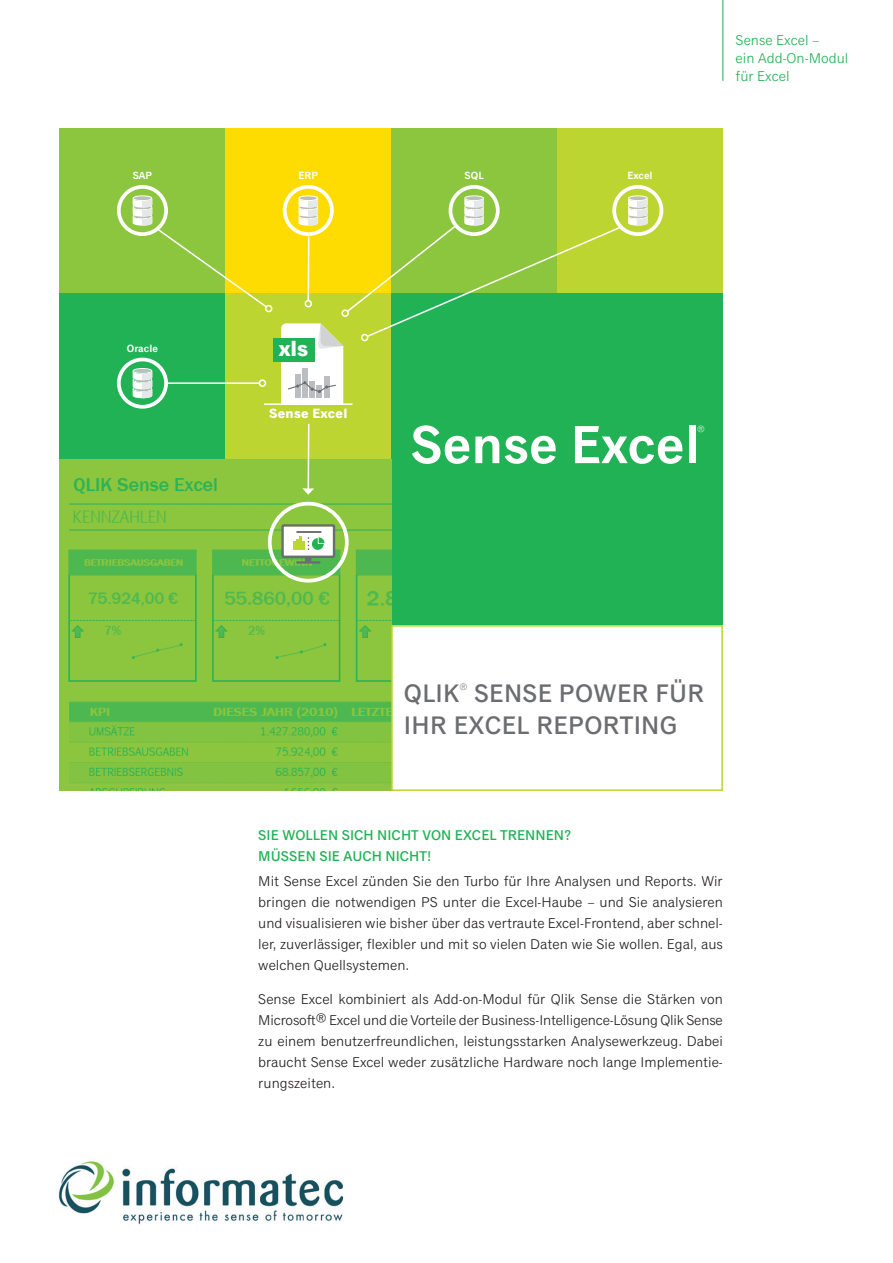
<style>
.page{position:relative;width:893px;height:1263px;background:#fff}
.page>*{position:absolute;margin:0;border:0;box-sizing:border-box;transform-origin:0 0}
.t1{font:600 53.85px "Classic Grotesque Std";color:#fff}
.t2{font:500 25.5px/32.2px "Classic Grotesque Std";letter-spacing:.01em;color:#6c6d70}
.t3{font:700 21.9px "Classic Grotesque Std";color:#fff}
.t4{font:14.25px/21px "Classic Grotesque Std";color:#231f20;text-align:justify}
.t5{font:500 14.25px/21px "Classic Grotesque Std";color:#22b256}
.t6{font:14.25px/18px "Classic Grotesque Std";color:#22b256}
.t7{font:700 13.5px "Classic Grotesque Std";letter-spacing:.02em;color:#fff}
.t8{font:600 10.5px "Classic Grotesque Std";color:#fff}
.t9{font:300 10.5px "Classic Grotesque Std";color:#6c6d70}
.t10{font:300 10.2px "Classic Grotesque Std";color:#fff}
</style>
<div class="page">
<div style="left:60px;top:128px;width:165px;height:165px;background:#8bc63e"></div>
<div style="left:225px;top:128px;width:166px;height:165px;background:#ffdc01"></div>
<div style="left:391px;top:128px;width:166px;height:165px;background:#8bc63e"></div>
<div style="left:557px;top:128px;width:166px;height:165px;background:#bcd531"></div>
<div style="left:60px;top:293px;width:165px;height:166px;background:#22b256"></div>
<div style="left:225px;top:293px;width:166px;height:166px;background:#bcd531"></div>
<div style="left:391px;top:293px;width:332px;height:332px;background:#22b256"></div>
<img style="left:60px;top:459px;width:331px;height:332px">
<div style="left:391px;top:625px;width:332px;height:166px;border:2px solid #bcd531"></div>
<div style="left:117px;top:185px;width:51px;height:51px;border:4px solid #fff;border-radius:50%"></div>
<svg style="left:133px;top:368px;width:19px;height:30px"></svg>
<svg style="left:142px;top:371px;width:10px;height:27px"></svg>
<div style="left:117px;top:358px;width:51px;height:51px;border:4px solid #fff;border-radius:50%"></div>
<div style="left:283px;top:185px;width:51px;height:51px;border:4px solid #fff;border-radius:50%"></div>
<div style="left:449px;top:185px;width:51px;height:51px;border:4px solid #fff;border-radius:50%"></div>
<div style="left:612px;top:185px;width:51px;height:51px;border:4px solid #fff;border-radius:50%"></div>
<div style="left:273px;top:338px;width:42px;height:24px;background:#22b256"></div>
<hr style="left:264px;top:403px;width:89px;height:2px;background:#fff">
<div style="left:268px;top:502px;width:81px;height:80px;border:4px solid #fff;border-radius:50%"></div>
<svg style="left:281px;top:524px;width:54px;height:40px"></svg>
<hr style="left:722px;top:0;width:1px;height:81px;background:#22b256">
<svg style="left:133px;top:195px;width:134px;height:112px"></svg>
<div style="left:265px;top:305px;width:7px;height:7px;border:2px solid #fff;border-radius:50%"></div>
<hr style="left:166px;top:382px;width:93px;height:2px;background:#fff">
<div style="left:259px;top:379px;width:7px;height:8px;border:2px solid #fff;border-radius:50%"></div>
<svg style="left:302px;top:423px;width:12px;height:72px"></svg>
<svg style="left:281px;top:195px;width:367px;height:209px"></svg>
<div style="left:361px;top:334px;width:7px;height:7px;border:2px solid #fff;border-radius:50%"></div>
<img style="left:59px;top:1161px;width:285px;height:63px">
<p class="t8" style="left:133px;top:170px;width:21px">SAP</p>
<p class="t8" style="left:127px;top:342px;width:33px">Oracle</p>
<p class="t8" style="left:298px;top:170px;width:21px">ERP</p>
<p class="t8" style="left:465px;top:170px;width:21px">SQL</p>
<p class="t8" style="left:627px;top:170px;width:27px">Excel</p>
<p class="t6" style="left:736px;top:31px;width:114px">Sense Excel –<br>ein Add-On-Modul für Excel</p>
<h3 class="t3" style="left:279px;top:337px;width:31px">xls</h3>
<p class="t7" style="left:269px;top:406px;width:80px">Sense Excel</p>
<h1 class="t1" style="left:411px;top:414px;width:291px">Sense Excel</h1>
<p class="t10" style="left:697px;top:424px;width:9px">®</p>
<h2 class="t2" style="left:404px;top:678px;width:302px;text-indent:70px">SENSE POWER FÜR<br>IHR EXCEL REPORTING</h2>
<h2 class="t2" style="left:404px;top:678px;width:57px">QLIK</h2>
<p class="t9" style="left:459px;top:682px;width:9px">®</p>
<p class="t5" style="left:258px;top:825px;width:314px">SIE WOLLEN SICH NICHT VON EXCEL TRENNEN?<br>MÜSSEN SIE AUCH NICHT!</p>
<p class="t4" style="left:258px;top:871px;width:466px">Mit Sense Excel zünden Sie den Turbo für Ihre Analysen und Reports. Wir bringen die notwendigen PS unter die Excel-Haube – und Sie analysieren und visualisieren wie bisher über das vertraute Excel-Frontend, aber schnel&shy;ler, zuverlässiger, flexibler und mit so vielen Daten wie Sie wollen. Egal, aus welchen Quellsystemen.</p>
<p class="t4" style="left:258px;top:989px;width:466px">Sense Excel kombiniert als Add-on-Modul für Qlik Sense die Stärken von Microsoft® Excel und die Vorteile der Business-Intelligence-Lösung Qlik Sense zu einem benutzerfreundlichen, leistungsstarken Analysewerkzeug. Dabei braucht Sense Excel weder zusätzliche Hardware noch lange Implementie&shy;rungszeiten.</p>
</div>
